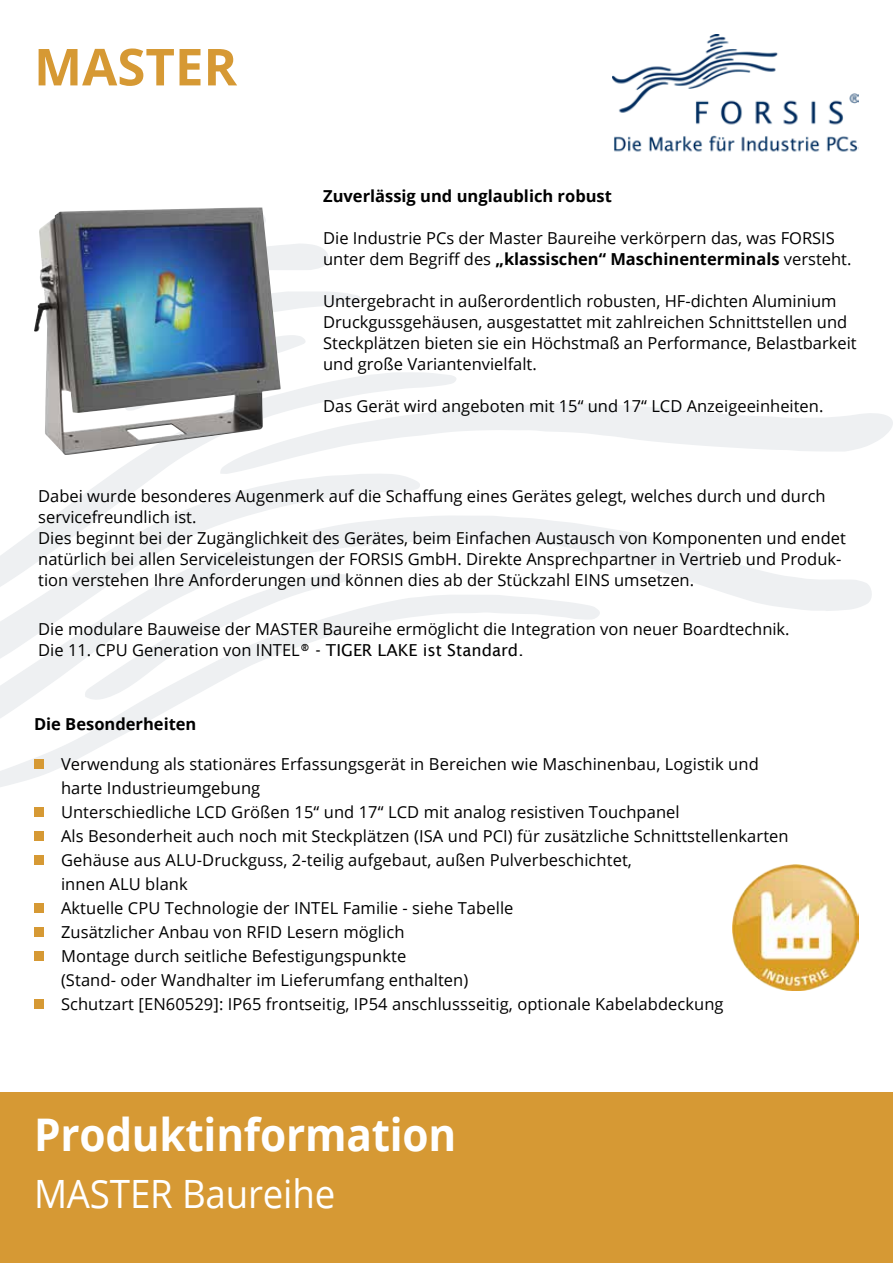
<style>
.page{position:relative;width:893px;height:1263px;background:#fff}
.page>*{position:absolute;margin:0;border:0;box-sizing:border-box;transform-origin:0 0}
.t1{font:700 51px "Open Sans";color:#d69934}
.t2{font:700 45px "Open Sans";letter-spacing:-.005em;color:#fff;scale:.94 1}
.t3{font:39px "Open Sans";letter-spacing:-.005em;color:#fff;scale:.94 1}
.t4{font:16.5px/24px "Open Sans";color:#000}
.t5{font:700 16.5px "Open Sans";color:#000}
.s1{font-weight:700}
.s2{font-family:"Lucida Sans"}
</style>
<div class="page">
<div style="left:0;top:1093px;width:893px;height:170px;background:#d69934"></div>
<img style="left:612px;top:34px;width:247px;height:118px">
<svg style="left:457px;top:516px;width:415px;height:95px"></svg>
<svg style="left:0;top:372px;width:457px;height:221px"></svg>
<svg style="left:220px;top:403px;width:673px;height:71px"></svg>
<svg style="left:0;top:593px;width:600px;height:194px"></svg>
<svg style="left:84px;top:573px;width:267px;height:127px"></svg>
<svg style="left:281px;top:244px;width:82px;height:167px"></svg>
<img style="left:733px;top:865px;width:126px;height:126px">
<div style="left:34px;top:759px;width:10px;height:10px;background:#d69934"></div>
<div style="left:34px;top:807px;width:10px;height:10px;background:#d69934"></div>
<div style="left:34px;top:831px;width:10px;height:10px;background:#d69934"></div>
<div style="left:34px;top:855px;width:10px;height:10px;background:#d69934"></div>
<div style="left:34px;top:903px;width:10px;height:10px;background:#d69934"></div>
<div style="left:34px;top:927px;width:10px;height:10px;background:#d69934"></div>
<div style="left:34px;top:951px;width:10px;height:10px;background:#d69934"></div>
<div style="left:34px;top:999px;width:10px;height:10px;background:#d69934"></div>
<img style="left:34px;top:207px;width:247px;height:248px">
<h1 class="t1" style="left:34px;top:31px;width:205px">MASTER</h1>
<p class="t5" style="left:323px;top:184px;width:290px">Zuverlässig und unglaublich robust</p>
<p class="t4" style="left:323px;top:227px;width:530px;line-height:21px">Die Industrie PCs der Master Baureihe verkörpern das, was FORSIS unter dem Begriff des <span class="s1">„klassischen“ Maschinenterminals</span> versteht.</p>
<p class="t4" style="left:323px;top:290px;width:535px;line-height:21px">Untergebracht in außerordentlich robusten, HF-dichten Aluminium Druckgussgehäusen, ausgestattet mit zahlreichen Schnittstellen und Steckplätzen bieten sie ein Höchstmaß an Performance, Belastbarkeit und große Variantenvielfalt.</p>
<p class="t4" style="left:323px;top:393px;width:502px">Das Gerät wird angeboten mit 15“ und 17“ LCD Anzeigeeinheiten.</p>
<p class="t4" style="left:38px;top:485px;width:809px;line-height:21px">Dabei wurde besonderes Augenmerk auf die Schaffung eines Gerätes gelegt, welches durch und durch servicefreundlich ist.<br>Dies beginnt bei der Zugänglichkeit des Gerätes, beim Einfachen Austausch von Komponenten und endet natürlich bei allen Serviceleistungen der FORSIS GmbH. Direkte Ansprechpartner in Vertrieb und Produk&shy;tion verstehen Ihre Anforderungen und können dies ab der Stückzahl EINS umsetzen.</p>
<p class="t4" style="left:38px;top:618px;width:753px;line-height:21px">Die modulare Bauweise der MASTER Baureihe ermöglicht die Integration von neuer Boardtechnik.<br>Die 11. CPU Generation von INTEL<span class="s2">® - TIGER LAKE ist Standard.</span></p>
<p class="t5" style="left:34px;top:712px;width:164px">Die Besonderheiten</p>
<p class="t4" style="left:61px;top:752px;width:729px">Verwendung als stationäres Erfassungsgerät in Bereichen wie Maschinenbau, Logistik und harte Industrieumgebung<br>Unterschiedliche LCD Größen 15“ und 17“ LCD mit analog resistiven Touchpanel<br>Als Besonderheit auch noch mit Steckplätzen (ISA und PCI) für zusätzliche Schnittstellenkarten Gehäuse aus ALU-Druckguss, 2-teilig aufgebaut, außen Pulverbeschichtet,<br>innen ALU blank<br>Aktuelle CPU Technologie der INTEL Familie - siehe Tabelle<br>Zusätzlicher Anbau von RFID Lesern möglich<br>Montage durch seitliche Befestigungspunkte<br>(Stand- oder Wandhalter im Lieferumfang enthalten)<br>Schutzart [EN60529]: IP65 frontseitig, IP54 anschlussseitig, optionale Kabelabdeckung</p>
<h2 class="t2" style="left:34px;top:1102px;width:451px">Produktinformation</h2>
<h3 class="t3" style="left:34px;top:1167px;width:322px">MASTER Baureihe</h3>
</div>
